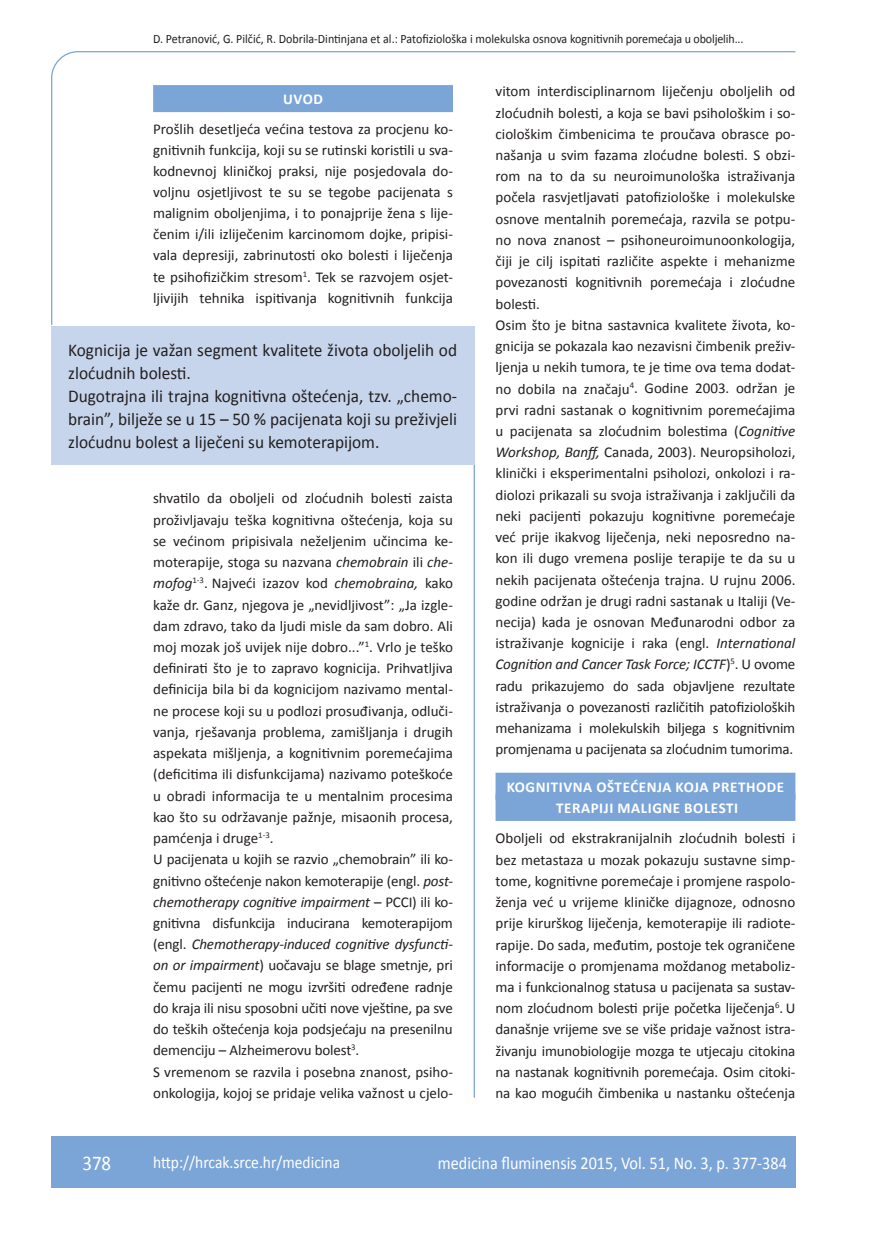
<style>
.page{position:relative;width:872px;height:1234px;background:#fff}
.page>*{position:absolute;margin:0;border:0;box-sizing:border-box;transform-origin:0 0}
.t1{font:21px "Calibri";color:#fff;scale:.9 1}
.t2{font:18px/22.8px "Calibri";color:#231f20;scale:.96 1}
.t3{font:18px "Calibri";color:#fff;scale:.9 1}
.t4{font:17.25px "Calibri";color:#fff;scale:.9 1}
.t5{font:15px/21.1px "Calibri";color:#231f20;text-align:justify}
.t6{font:700 15px/21.1px "Calibri";letter-spacing:.04em;color:#fff;text-align:center}
.t7{font:12.75px "Calibri";color:#231f20;scale:.94 1}
.s1{font-style:italic}
</style>
<div class="page">
<svg style="left:51px;top:51px;width:745px;height:274px"></svg>
<hr style="left:473px;top:465px;width:2px;height:632px;background:#7ca5d7">
<div style="left:51px;top:1135px;width:744px;height:51px;background:#7ca5d7"></div>
<div style="left:153px;top:85px;width:300px;height:27px;background:#7ca5d7"></div>
<div style="left:495px;top:772px;width:300px;height:27px;background:#7ca5d7"></div>
<div style="left:495px;top:793px;width:300px;height:27px;background:#7ca5d7"></div>
<div style="left:51px;top:325px;width:423px;height:139px;background:#c6d5ec"></div>
<p class="t7" style="left:153px;top:30px;width:629px">D. Petranović, G. Pilčić, R. Dobrila-Dintinjana et al.: Patofiziološka i molekulska osnova kognitivnih poremećaja u oboljelih...</p>
<p class="t6" style="left:283px;top:88px;width:41px">UVOD</p>
<p class="t5" style="left:153px;top:118px;width:301px">Prošlih desetljeća većina testova za procjenu ko&shy;gnitivnih funkcija, koji su se rutinski koristili u sva&shy;kodnevnoj kliničkoj praksi, nije posjedovala do&shy;voljnu osjetljivost te su se tegobe pacijenata s malignim oboljenjima, i to ponajprije žena s lije&shy;čenim i/ili izliječenim karcinomom dojke, pripisi&shy;vala depresiji, zabrinutosti oko bolesti i liječenja te psihofizičkim stresom<sup>1</sup>. Tek se razvojem osjet&shy;ljivijih tehnika ispitivanja kognitivnih funkcija</p>
<p class="t2" style="left:68px;top:338px;width:406px">Kognicija je važan segment kvalitete života oboljelih od zloćudnih bolesti.<br>Dugotrajna ili trajna kognitivna oštećenja, tzv. „chemo&shy;brain”, bilježe se u 15 – 50 % pacijenata koji su preživjeli zloćudnu bolest a liječeni su kemoterapijom.</p>
<p class="t5" style="left:153px;top:487px;width:301px;text-align:left">shvatilo da oboljeli od zloćudnih bolesti zaista proživljavaju teška kognitivna oštećenja, koja su se većinom pripisivala neželjenim učincima ke&shy;moterapije, stoga su nazvana <span class="s1">chemobrain</span> ili <span class="s1">che&shy;mofog</span><sup>1-3</sup>. Najveći izazov kod <span class="s1">chemobraina,</span> kako kaže dr. Ganz, njegova je „nevidljivost”: „Ja izgle&shy;dam zdravo, tako da ljudi misle da sam dobro. Ali moj mozak još uvijek nije dobro...”<sup>1</sup>. Vrlo je teško definirati što je to zapravo kognicija. Prihvatljiva definicija bila bi da kognicijom nazivamo mental&shy;ne procese koji su u podlozi prosuđivanja, odluči&shy;vanja, rješavanja problema, zamišljanja i drugih aspekata mišljenja, a kognitivnim poremećajima (deficitima ili disfunkcijama) nazivamo poteškoće u obradi informacija te u mentalnim procesima kao što su održavanje pažnje, misaonih procesa, pamćenja i druge<sup>1-3</sup>.<br>U pacijenata u kojih se razvio „chemobrain” ili ko&shy;gnitivno oštećenje nakon kemoterapije (engl. <span class="s1">post&shy;chemotherapy cognitive impairment</span> – PCCI) ili ko&shy;gnitivna disfunkcija inducirana kemoterapijom (engl. <span class="s1">Chemotherapy-induced cognitive dysfuncti&shy;on or impairment</span>) uočavaju se blage smetnje, pri čemu pacijenti ne mogu izvršiti određene radnje do kraja ili nisu sposobni učiti nove vještine, pa sve do teških oštećenja koja podsjećaju na presenilnu demenciju – Alzheimerovu bolest<sup>3</sup>.<br>S vremenom se razvila i posebna znanost, psiho&shy;onkologija, kojoj se pridaje velika važnost u cjelo-</p>
<p class="t5" style="left:495px;top:80px;width:301px;text-align:left">vitom interdisciplinarnom liječenju oboljelih od zloćudnih bolesti, a koja se bavi psihološkim i so&shy;ciološkim čimbenicima te proučava obrasce po&shy;našanja u svim fazama zloćudne bolesti. S obzi&shy;rom na to da su neuroimunološka istraživanja počela rasvjetljavati patofiziološke i molekulske osnove mentalnih poremećaja, razvila se potpu&shy;no nova znanost – psihoneuroimunoonkologija, čiji je cilj ispitati različite aspekte i mehanizme povezanosti kognitivnih poremećaja i zloćudne bolesti.<br>Osim što je bitna sastavnica kvalitete života, ko&shy;gnicija se pokazala kao nezavisni čimbenik preživ&shy;ljenja u nekih tumora, te je time ova tema dodat&shy;no dobila na značaju<sup>4</sup>. Godine 2003. održan je prvi radni sastanak o kognitivnim poremećajima u pacijenata sa zloćudnim bolestima (<span class="s1">Cognitive Workshop, Banff,</span> Canada, 2003). Neuropsiholozi, klinički i eksperimentalni psiholozi, onkolozi i ra&shy;diolozi prikazali su svoja istraživanja i zaključili da neki pacijenti pokazuju kognitivne poremećaje već prije ikakvog liječenja, neki neposredno na&shy;kon ili dugo vremena poslije terapije te da su u nekih pacijenata oštećenja trajna. U rujnu 2006. godine održan je drugi radni sastanak u Italiji (Ve&shy;necija) kada je osnovan Međunarodni odbor za istraživanje kognicije i raka (engl. <span class="s1">International Cognition and Cancer Task Force; ICCTF</span>)<sup>5</sup>. U ovome radu prikazujemo do sada objavljene rezultate istraživanja o povezanosti različitih patofizioloških mehanizama i molekulskih biljega s kognitivnim promjenama u pacijenata sa zloćudnim tumorima.</p>
<p class="t6" style="left:507px;top:775px;width:279px">KOGNITIVNA OŠTEĆENJA KOJA PRETHODE<br>TERAPIJI MALIGNE BOLESTI</p>
<p class="t5" style="left:495px;top:827px;width:301px">Oboljeli od ekstrakranijalnih zloćudnih bolesti i bez metastaza u mozak pokazuju sustavne simp&shy;tome, kognitivne poremećaje i promjene raspolo&shy;ženja već u vrijeme kliničke dijagnoze, odnosno prije kirurškog liječenja, kemoterapije ili radiote&shy;rapije. Do sada, međutim, postoje tek ograničene informacije o promjenama moždanog metaboliz&shy;ma i funkcionalnog statusa u pacijenata sa sustav&shy;nom zloćudnom bolesti prije početka liječenja<sup>6</sup>. U današnje vrijeme sve se više pridaje važnost istra&shy;živanju imunobiologije mozga te utjecaju citokina na nastanak kognitivnih poremećaja. Osim citoki&shy;na kao mogućih čimbenika u nastanku oštećenja</p>
<h1 class="t1" style="left:82px;top:1149px;width:33px">378</h1>
<p class="t4" style="left:153px;top:1150px;width:209px">http://hrcak.srce.hr/medicina</p>
<p class="t3" style="left:438px;top:1151px;width:389px">medicina fluminensis 2015, Vol. 51, No. 3, p. 377-384</p>
</div>
